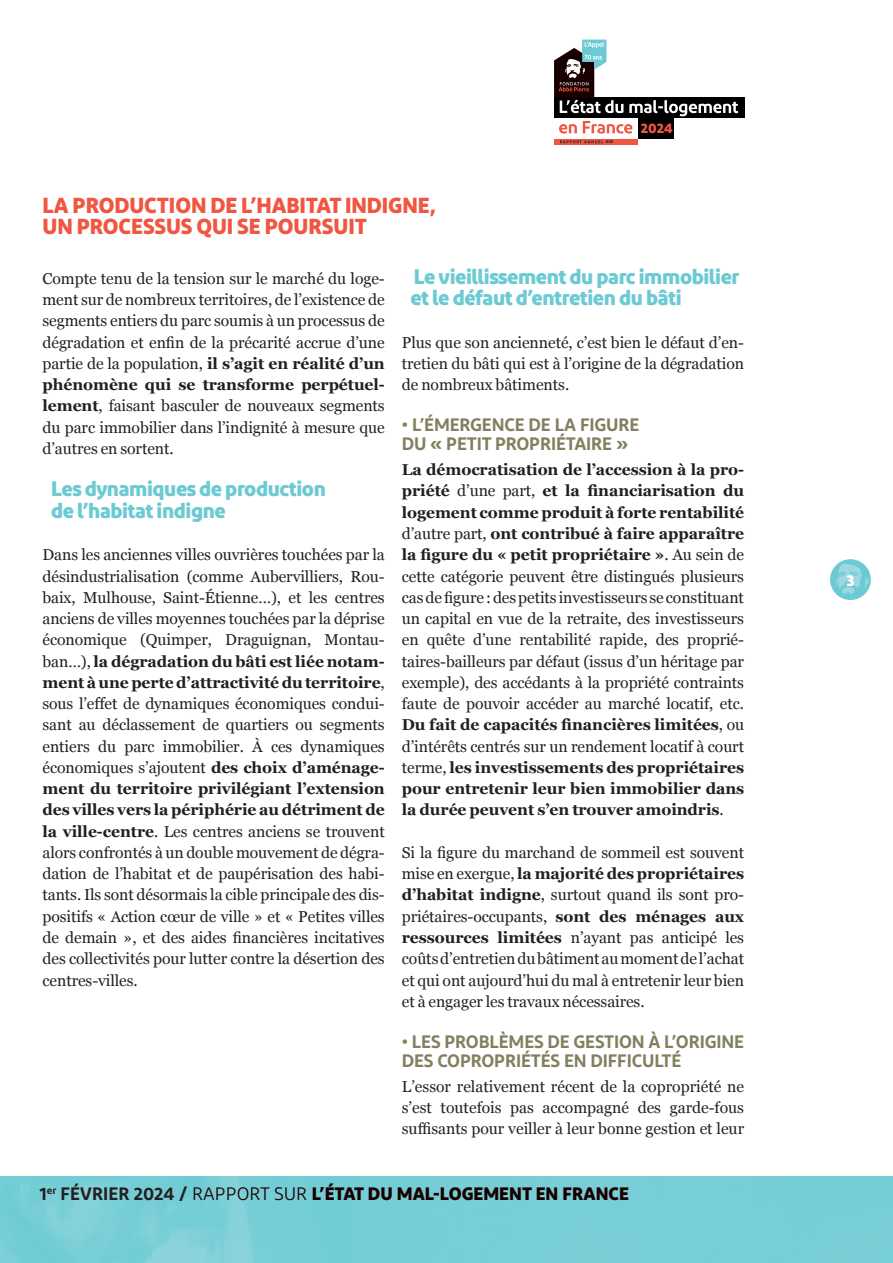
<style>
.page{position:relative;width:893px;height:1263px;background:#fff}
.page>*{position:absolute;margin:0;border:0;box-sizing:border-box;transform-origin:0 0}
.INTER{font:700 21.75px "Diodrum";letter-spacing:-.005em;color:#f05641}
.INTER_2{font:700 21px/21.3px "Diodrum";letter-spacing:-.02em;color:#6ccad3}
.INTER_3_OK{font:600 18px/19.5px "Diodrum";letter-spacing:-.01em;color:#827f5e}
.t1{font:700 18px "Diodrum";color:#190000}
.TEXTE{font:15.75px/21.3px "Georgia";letter-spacing:-.005em;color:#231f20;text-align:justify}
.t2{font:700 15.75px "Diodrum";color:#fff}
.t3{font:700 13.8px "Diodrum";color:#f05641}
.t4{font:600 4.2px "Diodrum";color:#231f20}
.s1{font-weight:700}
.s2{font-weight:600;color:#231f20}
.s3{font-weight:400}
</style>
<div class="page">
<div style="left:830px;top:559px;width:41px;height:41px;background:#6ccad3;border-radius:50%"></div>
<svg style="left:835px;top:563px;width:34px;height:31px"></svg>
<div style="left:554px;top:138px;width:83px;height:7px;background:#f05641"></div>
<div style="left:554px;top:98px;width:190px;height:20px;background:#000"></div>
<div style="left:637px;top:118px;width:37px;height:20px;background:#000"></div>
<svg style="left:560px;top:140px;width:43px;height:3px"></svg>
<svg style="left:554px;top:40px;width:184px;height:94px"></svg>
<p class="INTER" style="left:43px;top:191px;width:395px">LA PRODUCTION DE L’HABITAT INDIGNE,</p>
<p class="INTER" style="left:43px;top:212px;width:326px">UN PROCESSUS QUI SE POURSUIT</p>
<p class="t4" style="left:606px;top:139px;width:9px">#29</p>
<p class="t3" style="left:641px;top:119px;width:33px">2024</p>
<p class="TEXTE" style="left:43px;top:267px;width:344px">Compte tenu de la tension sur le marché du loge&shy;ment sur de nombreux territoires, de l’existence de segments entiers du parc soumis à un processus de dégradation et enfin de la précarité accrue d’une partie de la population, <span class="s1">il s’agit en réalité d’un phénomène qui se transforme perpétuel&shy;lement</span>, faisant basculer de nouveaux segments du parc immobilier dans l’indignité à mesure que d’autres en sortent.</p>
<p class="INTER_2" style="left:51px;top:478px;width:276px">Les dynamiques de production</p>
<p class="INTER_2" style="left:51px;top:499px;width:176px">de l’habitat indigne</p>
<p class="TEXTE" style="left:43px;top:543px;width:344px">Dans les anciennes villes ouvrières touchées par la désindustrialisation (comme Aubervilliers, Rou&shy;baix, Mulhouse, Saint-Étienne…), et les centres anciens de villes moyennes touchées par la déprise économique (Quimper, Draguignan, Montau&shy;ban…), <span class="s1">la dégradation du bâti est liée notam&shy;ment à une perte d’attractivité du territoire</span>, sous l’effet de dynamiques économiques condui&shy;sant au déclassement de quartiers ou segments entiers du parc immobilier. À ces dynamiques économiques s’ajoutent <span class="s1">des choix d’aménage&shy;ment du territoire privilégiant l’extension des villes vers la périphérie au détriment de la ville-centre</span>. Les centres anciens se trouvent alors confrontés à un double mouvement de dégra&shy;dation de l’habitat et de paupérisation des habi&shy;tants. Ils sont désormais la cible principale des dis&shy;positifs « Action cœur de ville » et « Petites villes de demain », et des aides financières incitatives des collectivités pour lutter contre la désertion des centres-villes.</p>
<p class="INTER_2" style="left:410px;top:265px;width:331px">Le vieillissement du parc immobilier et le défaut d’entretien du bâti</p>
<p class="TEXTE" style="left:402px;top:331px;width:344px">Plus que son ancienneté, c’est bien le défaut d’en&shy;tretien du bâti qui est à l’origine de la dégradation de nombreux bâtiments.</p>
<p class="INTER_3_OK" style="left:402px;top:414px;width:239px">• L’ÉMERGENCE DE LA FIGURE</p>
<p class="INTER_3_OK" style="left:402px;top:434px;width:228px">DU « PETIT PROPRIÉTAIRE »</p>
<p class="TEXTE" style="left:402px;top:458px;width:344px"><span class="s1">La démocratisation de l’accession à la pro&shy;priété</span> d’une part, <span class="s1">et la financiarisation du logement comme produit à forte rentabilité </span>d’autre part, <span class="s1">ont contribué à faire apparaître la figure du « petit propriétaire »</span>. Au sein de cette catégorie peuvent être distingués plusieurs cas de figure : des petits investisseurs se constituant un capital en vue de la retraite, des investisseurs en quête d’une rentabilité rapide, des proprié&shy;taires-bailleurs par défaut (issus d’un héritage par exemple), des accédants à la propriété contraints faute de pouvoir accéder au marché locatif, etc.<br><span class="s1">Du fait de capacités financières limitées</span>, ou d’intérêts centrés sur un rendement locatif à court terme, <span class="s1">les investissements des propriétaires pour entretenir leur bien immobilier dans la durée peuvent s’en trouver amoindris</span>.</p>
<p class="TEXTE" style="left:402px;top:841px;width:344px">Si la figure du marchand de sommeil est souvent mise en exergue, <span class="s1">la majorité des propriétaires d’habitat indigne</span>, surtout quand ils sont pro&shy;priétaires-occupants, <span class="s1">sont des ménages aux ressources limitées</span> n’ayant pas anticipé les coûts d’entretien du bâtiment au moment de l’achat et qui ont aujourd’hui du mal à entretenir leur bien et à engager les travaux nécessaires.</p>
<p class="INTER_3_OK" style="left:402px;top:1031px;width:344px">• LES PROBLÈMES DE GESTION À L’ORIGINE<br>DES COPROPRIÉTÉS EN DIFFICULTÉ</p>
<p class="TEXTE" style="left:402px;top:1075px;width:344px">L’essor relativement récent de la copropriété ne s’est toutefois pas accompagné des garde-fous suffisants pour veiller à leur bonne gestion et leur</p>
<p class="t1" style="left:40px;top:1182px;width:591px"><span class="s2">1</span><sup>er</sup> <span class="s2">FÉVRIER 2024 /</span> <span class="s3">RAPPORT SUR</span> L’ÉTAT DU MAL-LOGEMENT EN FRANCE</p>
<p class="t2" style="left:846px;top:570px;width:10px">3</p>
</div>
